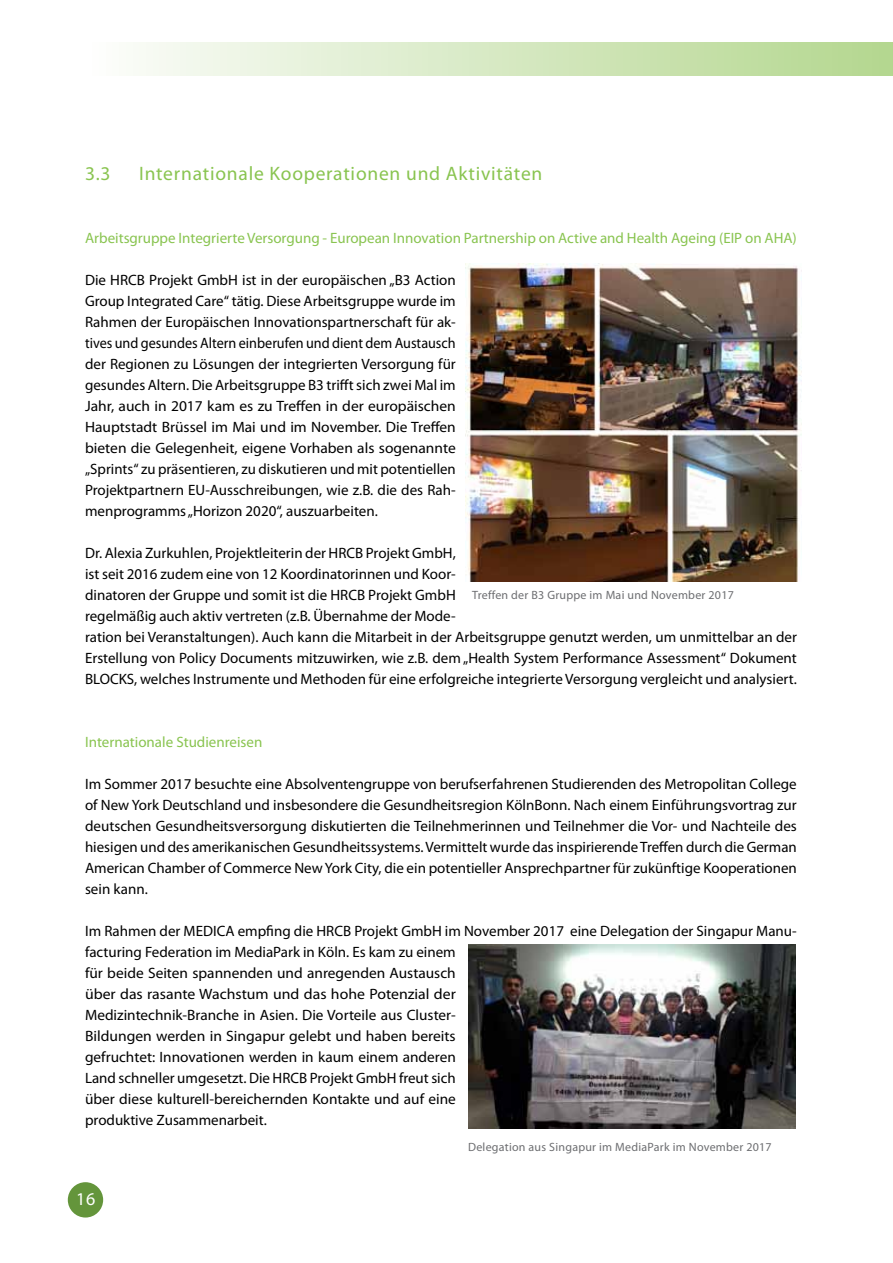
<style>
.page{position:relative;width:893px;height:1263px;background:#fff}
.page>*{position:absolute;margin:0;border:0;box-sizing:border-box;transform-origin:0 0}
.t1{font:19.5px "Myriad Pro";letter-spacing:.04em;color:#89c450}
.t2{font:18px "Myriad Pro";color:#fff}
.t3{font:15px/21px "Myriad Pro";color:#000;text-align:justify}
.t4{font:15px "Myriad Pro";color:#89c450}
.t5{font:12px "Myriad Pro";letter-spacing:.02em;color:#6d6e71}
</style>
<div class="page">
<div style="left:68px;top:1182px;width:35px;height:35px;background:#64953b;border-radius:50%"></div>
<div style="left:85px;top:43px;width:808px;height:33px;background:linear-gradient(to right,#fcfdfb,#b3d68e)"></div>
<img style="left:465px;top:264px;width:337px;height:317px">
<img style="left:468px;top:944px;width:328px;height:185px">
<h1 class="t1" style="left:85px;top:161px;width:27px">3.3</h1>
<h1 class="t1" style="left:139px;top:161px;width:405px">Internationale Kooperationen und Aktivitäten</h1>
<p class="t4" style="left:85px;top:229px;width:713px">Arbeitsgruppe Integrierte Versorgung - European Innovation Partnership on Active and Health Ageing (EIP on AHA)</p>
<p class="t3" style="left:85px;top:269px;width:372px">Die HRCB Projekt GmbH ist in der europäischen „B3 Action Group Integrated Care“ tätig. Diese Arbeitsgruppe wurde im Rahmen der Europäischen Innovationspartnerschaft für ak&shy;tives und gesundes Altern einberufen und dient dem Austausch der Regionen zu Lösungen der integrierten Versorgung für gesundes Altern. Die Arbeitsgruppe B3 trifft sich zwei Mal im Jahr, auch in 2017 kam es zu Treffen in der europäischen Hauptstadt Brüssel im Mai und im November. Die Treffen bieten die Gelegenheit, eigene Vorhaben als sogenannte „Sprints“ zu präsentieren, zu diskutieren und mit potentiellen Projektpartnern EU-Ausschreibungen, wie z.B. die des Rah&shy;menprogramms „Horizon 2020“, auszuarbeiten.</p>
<p class="t3" style="left:85px;top:542px;width:713px;text-align:left">Dr. Alexia Zurkuhlen, Projektleiterin der HRCB Projekt GmbH,<br>ist seit 2016 zudem eine von 12 Koordinatorinnen und Koor-<br>dinatoren der Gruppe und somit ist die HRCB Projekt GmbH<br>regelmäßig auch aktiv vertreten (z.B. Übernahme der Mode-<br>ration bei Veranstaltungen). Auch kann die Mitarbeit in der Arbeitsgruppe genutzt werden, um unmittelbar an der Erstellung von Policy Documents mitzuwirken, wie z.B. dem „Health System Performance Assessment“ Dokument BLOCKS, welches Instrumente und Methoden für eine erfolgreiche integrierte Versorgung vergleicht und analysiert.</p>
<p class="t5" style="left:472px;top:588px;width:263px">Treffen der B3 Gruppe im Mai und November 2017</p>
<p class="t4" style="left:85px;top:733px;width:179px">Internationale Studienreisen</p>
<p class="t3" style="left:85px;top:773px;width:713px">Im Sommer 2017 besuchte eine Absolventengruppe von berufserfahrenen Studierenden des Metropolitan College of New York Deutschland und insbesondere die Gesundheitsregion KölnBonn. Nach einem Einführungsvortrag zur deutschen Gesundheitsversorgung diskutierten die Teilnehmerinnen und Teilnehmer die Vor- und Nachteile des hiesigen und des amerikanischen Gesundheitssystems. Vermittelt wurde das inspirierende Treffen durch die German American Chamber of Commerce New York City, die ein potentieller Ansprechpartner für zukünftige Kooperationen sein kann.</p>
<p class="t3" style="left:85px;top:920px;width:713px;text-align:left">Im Rahmen der MEDICA empfing die HRCB Projekt GmbH im November 2017 eine Delegation der Singapur Manu&shy;facturing Federation im MediaPark in Köln. Es kam zu einem<br>für beide Seiten spannenden und anregenden Austausch<br>über das rasante Wachstum und das hohe Potenzial der<br>Medizintechnik-Branche in Asien. Die Vorteile aus Cluster-<br>Bildungen werden in Singapur gelebt und haben bereits<br>gefruchtet: Innovationen werden in kaum einem anderen<br>Land schneller umgesetzt. Die HRCB Projekt GmbH freut sich<br>über diese kulturell-bereichernden Kontakte und auf eine<br>produktive Zusammenarbeit.</p>
<p class="t2" style="left:76px;top:1188px;width:21px">16</p>
<p class="t5" style="left:468px;top:1139px;width:305px">Delegation aus Singapur im MediaPark im November 2017</p>
</div>
